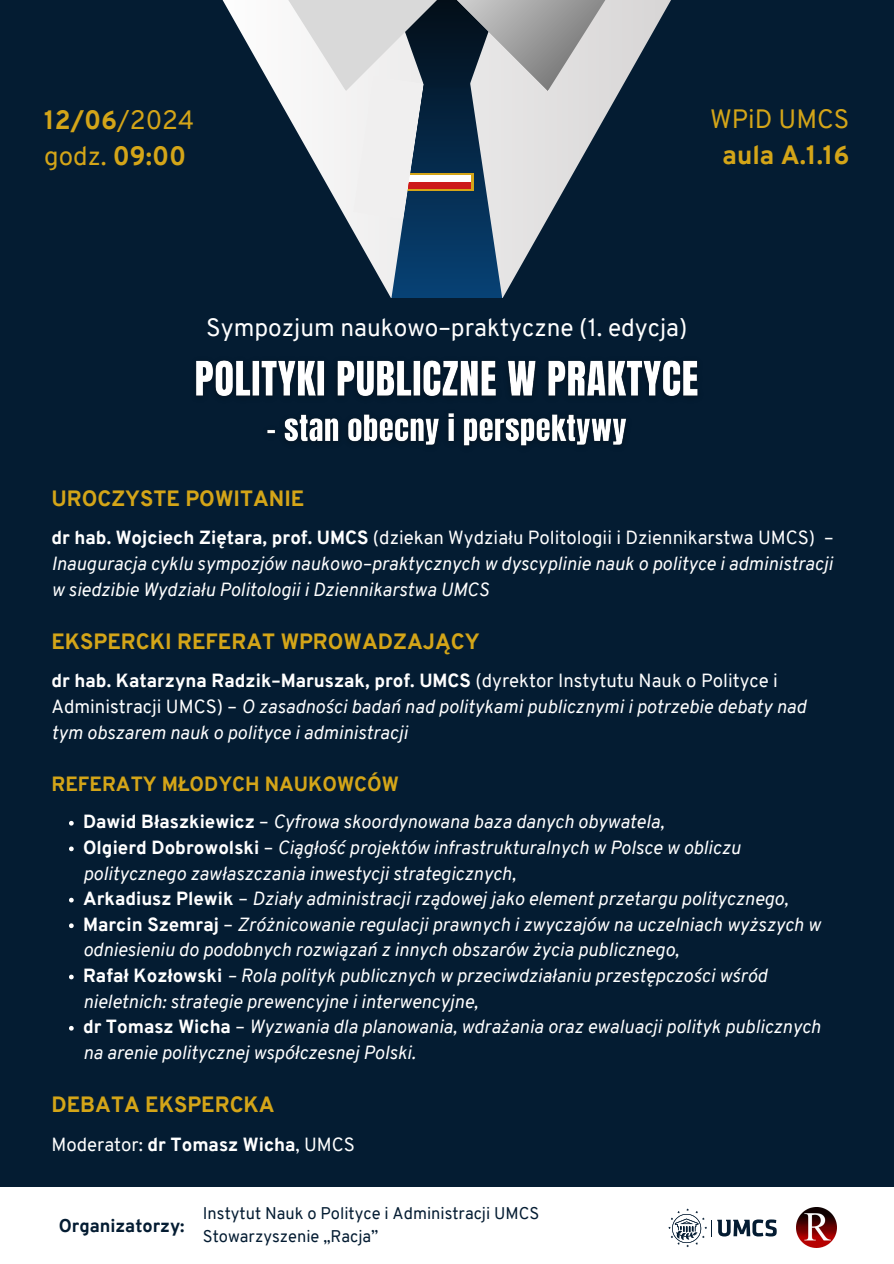
<style>
.page{position:relative;width:894px;height:1264px;background:#fff}
.page>*{position:absolute;margin:0;border:0;box-sizing:border-box;transform-origin:0 0}
.t1{font:800 25.95px/36px "Overpass";color:#d4a518}
.t2{font:24.45px "Overpass";color:#fff}
.t3{font:800 21.6px "Overpass";color:#d4a518}
.t4{font:800 20.1px "Overpass";color:#d4a518}
.t5{font:italic 18.6px/25.7px "Overpass";color:#fff}
.t6{font:18.6px "Overpass";color:#fff}
.t7{font:800 18px "Overpass";color:#041c32}
.t8{font:16.5px/22.5px "Overpass";color:#041c32}
.s1{font-weight:400}
.s2{font-weight:800;font-style:normal}
.s3{font-style:normal}
.s4{font-weight:800}
</style>
<div class="page">
<div style="left:0;top:0;width:893px;height:1263px;background:#041c32"></div>
<svg style="left:69px;top:820px;width:5px;height:5px"></svg>
<svg style="left:69px;top:846px;width:5px;height:5px"></svg>
<svg style="left:69px;top:897px;width:5px;height:5px"></svg>
<svg style="left:69px;top:923px;width:5px;height:5px"></svg>
<svg style="left:69px;top:974px;width:5px;height:5px"></svg>
<svg style="left:69px;top:1025px;width:5px;height:5px"></svg>
<div style="left:0;top:1187px;width:893px;height:76px;background:#fff"></div>
<svg style="left:668px;top:1208px;width:108px;height:39px"></svg>
<img style="left:796px;top:1207px;width:40px;height:39px">
<svg style="left:222px;top:0;width:449px;height:298px"></svg>
<img style="left:196px;top:360px;width:502px;height:86px">
<h2 class="t1" style="left:44px;top:105px;width:151px">12/06<span class="s1">/2024 godz.</span> 09:00</h2>
<p class="t1" style="left:710px;top:104px;width:141px;text-align:center"><span class="s1">WPiD UMCS </span>aula A.1.16</p>
<h2 class="t2" style="left:206px;top:317px;width:482px">Sympozjum naukowo–praktyczne (1. edycja)</h2>
<p class="t3" style="left:51px;top:489px;width:254px">UROCZYSTE POWITANIE</p>
<p class="t5" style="left:51px;top:527px;width:783px;text-align:justify"><span class="s2">dr hab. Wojciech Ziętara, prof. UMCS</span> <span class="s3">(dziekan Wydziału Politologii i Dziennikarstwa UMCS) – </span>Inauguracja cyklu sympozjów naukowo–praktycznych w dyscyplinie nauk o polityce i administracji w siedzibie Wydziału Politologii i Dziennikarstwa UMCS</p>
<p class="t3" style="left:51px;top:632px;width:429px">EKSPERCKI REFERAT WPROWADZAJĄCY</p>
<p class="t5" style="left:51px;top:670px;width:756px"><span class="s2">dr hab. Katarzyna Radzik–Maruszak, prof. UMCS</span> <span class="s3">(dyrektor Instytutu Nauk o Polityce i<br>Administracji UMCS) –</span> O zasadności badań nad politykami publicznymi i potrzebie debaty nad tym obszarem nauk o polityce i administracji</p>
<p class="t4" style="left:51px;top:775px;width:349px">REFERATY MŁODYCH NAUKOWCÓW</p>
<p class="t5" style="left:83px;top:810px;width:739px"><span class="s2">Dawid Błaszkiewicz</span> <span class="s3">–</span> Cyfrowa skoordynowana baza danych obywatela,<br><span class="s2">Olgierd Dobrowolski</span> <span class="s3">–</span> Ciągłość projektów infrastrukturalnych w Polsce w obliczu politycznego zawłaszczania inwestycji strategicznych,<br><span class="s2">Arkadiusz Plewik</span> <span class="s3">–</span> Działy administracji rządowej jako element przetargu politycznego, <span class="s2">Marcin Szemraj</span> <span class="s3">–</span> Zróżnicowanie regulacji prawnych i zwyczajów na uczelniach wyższych w odniesieniu do podobnych rozwiązań z innych obszarów życia publicznego,<br><span class="s2">Rafał Kozłowski</span> – Rola polityk publicznych w przeciwdziałaniu przestępczości wśród nieletnich: strategie prewencyjne i interwencyjne,<br><span class="s2">dr Tomasz Wicha</span> <span class="s3">–</span> Wyzwania dla planowania, wdrażania oraz ewaluacji polityk publicznych na arenie politycznej współczesnej Polski.</p>
<p class="t3" style="left:51px;top:1095px;width:225px">DEBATA EKSPERCKA</p>
<p class="t6" style="left:51px;top:1136px;width:305px">Moderator: <span class="s4">dr Tomasz Wicha</span>, UMCS</p>
<h4 class="t7" style="left:59px;top:1218px;width:127px">Organizatorzy:</h4>
<p class="t8" style="left:203px;top:1203px;width:338px">Instytut Nauk o Polityce i Administracji UMCS<br>Stowarzyszenie „Racja”</p>
</div>
